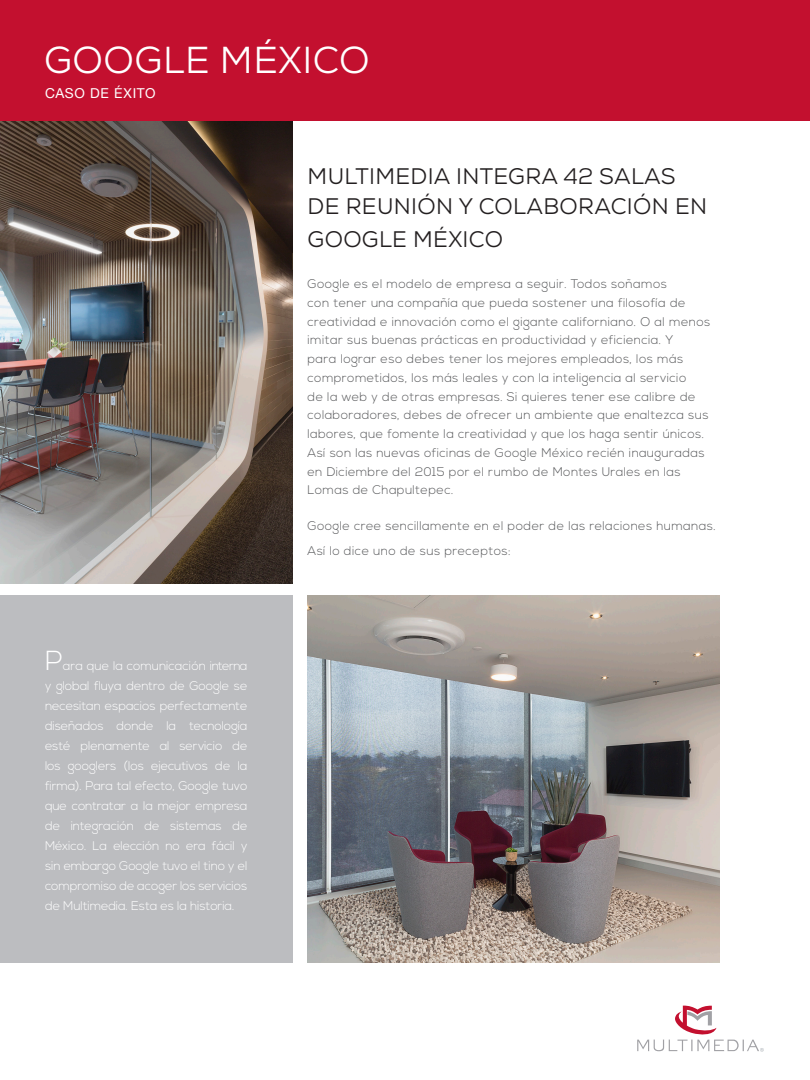
<style>
.page{position:relative;width:810px;height:1080px;background:#fff}
.page>*{position:absolute;margin:0;border:0;box-sizing:border-box;transform-origin:0 0}
.t1{font:37.5px "Nexa";letter-spacing:.015em;color:#fff}
.Main_headline{font:22.5px/30px "Nexa";letter-spacing:.015em;color:#231f20}
.t2{font:13.75px "Helvetica Neue LT Std";letter-spacing:.05em;color:#fff}
.Body{font:300 12.5px/18.8px "Nexa";letter-spacing:.03em;color:#57585a}
.Titles{font:300 12.5px/20px "Nexa";letter-spacing:-.01em;color:#fff;text-align:justify}
.s1{font-size:27.5px}
</style>
<div class="page">
<div style="left:0;top:595px;width:292px;height:367px;background:#bcbdc0"></div>
<svg style="left:637px;top:1005px;width:127px;height:47px"></svg>
<img style="left:0;top:121px;width:292px;height:463px">
<div style="left:0;top:0;width:810px;height:121px;background:#c3102f"></div>
<img style="left:308px;top:596px;width:412px;height:366px">
<p class="t1" style="left:44px;top:36px;width:327px">GOOGLE MÉXICO</p>
<p class="t2" style="left:45px;top:85px;width:112px">CASO DE ÉXITO</p>
<p class="Titles" style="left:45px;top:656px;width:204px"><span class="s1">P</span>ara que la comunicación interna y global fluya dentro de Google se necesitan espacios perfectamente diseñados donde la tecnología esté plenamente al servicio de los googlers (los ejecutivos de la firma). Para tal efecto, Google tuvo que contratar a la mejor empresa de integración de sistemas de México. La elección no era fácil y sin embargo Google tuvo el tino y el compromiso de acoger los servicios de Multimedia. Esta es la historia.</p>
<p class="Main_headline" style="left:308px;top:162px;width:401px">MULTIMEDIA INTEGRA 42 SALAS<br>DE REUNIÓN Y COLABORACIÓN EN</p>
<p class="Main_headline" style="left:308px;top:224px;width:197px">GOOGLE MÉXICO</p>
<p class="Body" style="left:308px;top:275px;width:404px">Google es el modelo de empresa a seguir. Todos soñamos<br>con tener una compañía que pueda sostener una filosofía de creatividad e innovación como el gigante californiano. O al menos imitar sus buenas prácticas en productividad y eficiencia. Y<br>para lograr eso debes tener los mejores empleados, los más comprometidos, los más leales y con la inteligencia al servicio<br>de la web y de otras empresas. Si quieres tener ese calibre de colaboradores, debes de ofrecer un ambiente que enaltezca sus labores, que fomente la creatividad y que los haga sentir únicos.<br>Así son las nuevas oficinas de Google México recién inauguradas en Diciembre del 2015 por el rumbo de Montes Urales en las Lomas de Chapultepec.</p>
<p class="Body" style="left:308px;top:514px;width:410px;line-height:25px">Google cree sencillamente en el poder de las relaciones humanas.<br>Así lo dice uno de sus preceptos:</p>
</div>
